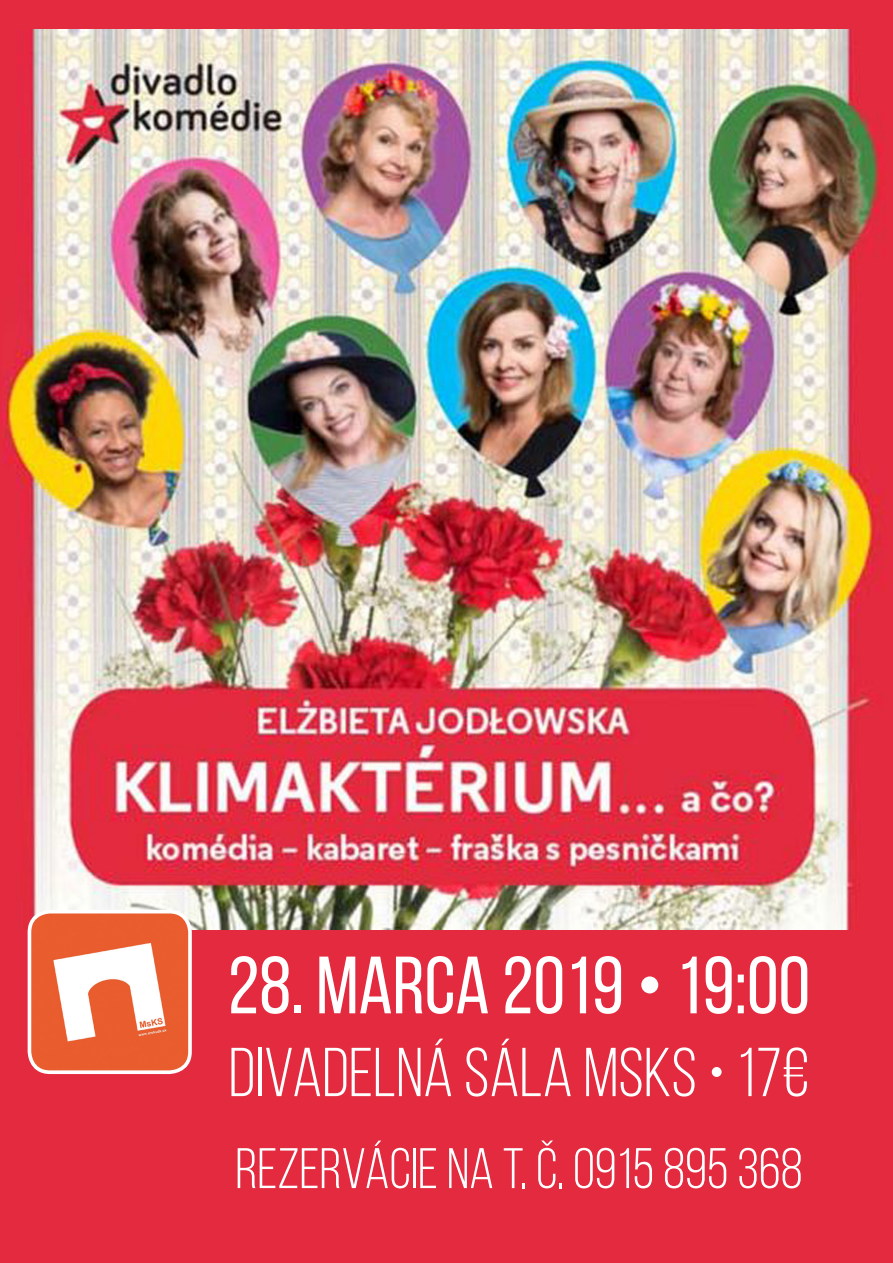
<style>
.page{position:relative;width:893px;height:1263px;background:#e42a3f}
.page>*{position:absolute;margin:0;border:0;box-sizing:border-box;transform-origin:0 0}
.t1{font:81px "Bebas Neue";color:#fff}
.t2{font:69px "Bebas Neue";color:#fff}
.t3{font:57px "Bebas Neue";color:#fff}
</style>
<div class="page">
<img style="left:2px;top:30px;width:883px;height:900px">
<img style="left:29px;top:912px;width:161px;height:160px">
<div style="left:28px;top:910px;width:164px;height:164px;border:4px solid #fff;border-radius:21px"></div>
<p class="t1" style="left:228px;top:941px;width:584px">28. MARCA 2019 • 19:00</p>
<p class="t2" style="left:229px;top:1035px;width:582px">DIVADELNÁ SÁLA MSKS • 17€</p>
<p class="t3" style="left:235px;top:1138px;width:569px">REZERVÁCIE NA T. Č. 0915 895 368</p>
</div>
